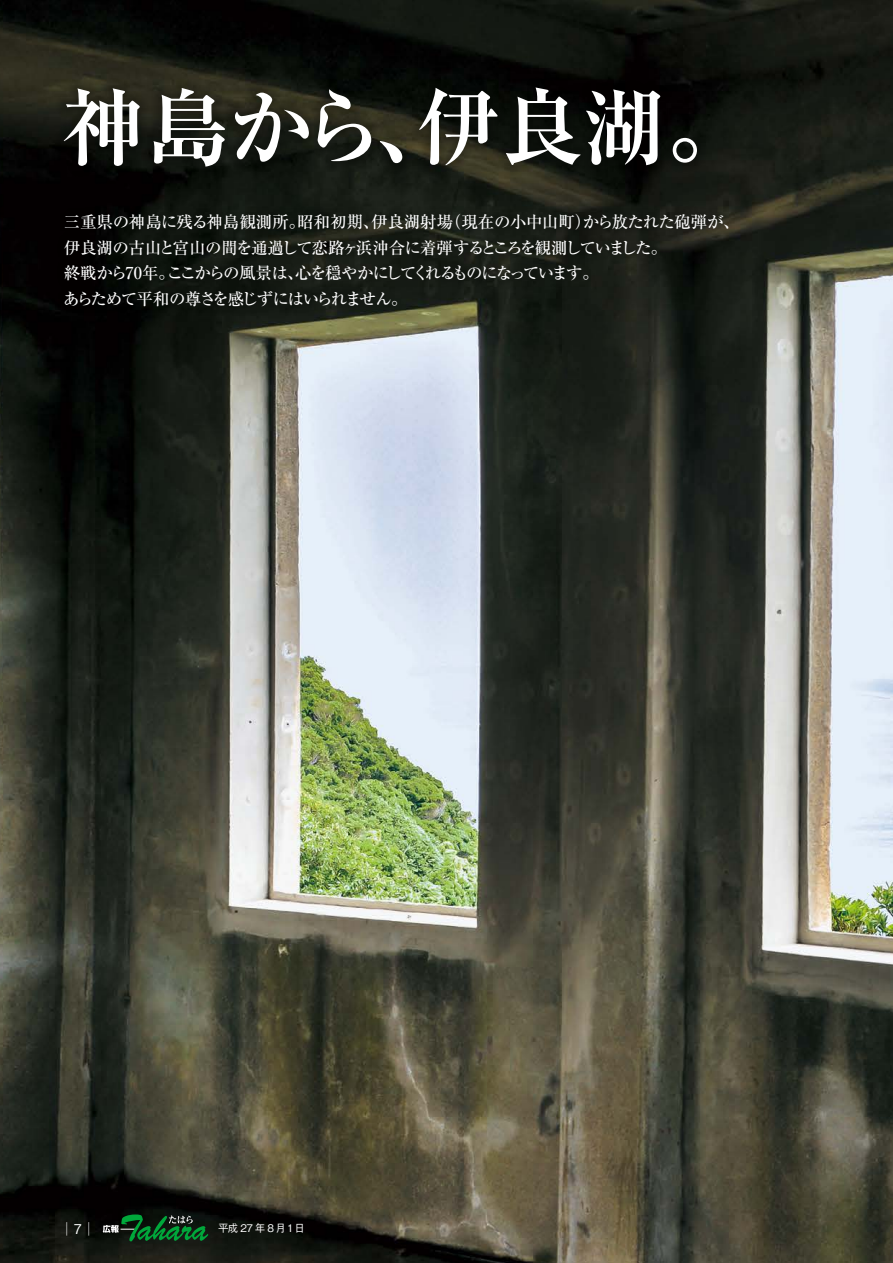
<style>
.page{position:relative;width:893px;height:1263px;background:#fff}
.page>*{position:absolute;margin:0;border:0;box-sizing:border-box;transform-origin:0 0}
.t1{font:700 84px "Ryumin Pro";letter-spacing:-.01em;color:#fff}
.t2{font:500 16.5px/25.5px "Ryumin Pro";letter-spacing:-.055em;color:#fff}
.t3{font:500 13.5px "Gothic BBB Pro";color:#fff}
.t4{font:500 10.5px "Gothic BBB Pro";letter-spacing:.12em;color:#fff}
</style>
<div class="page">
<img style="left:0;top:0;width:893px;height:1263px">
<div style="left:53px;top:77px;width:654px;height:100px;background:#000;opacity:.5"></div>
<div style="left:56px;top:206px;width:681px;height:110px;background:#000;opacity:.5"></div>
<svg style="left:103px;top:1214px;width:105px;height:27px;background:#154525"></svg>
<h1 class="t1" style="left:62px;top:61px;width:691px">神島から、伊良湖。</h1>
<p class="t2" style="left:63px;top:208px;width:678px">三重県の神島に残る神島観測所。昭和初期、伊良湖射場（現在の小中山町）から放たれた砲弾が、伊良湖の古山と宮山の間を通過して恋路ヶ浜沖合に着弾するところを観測していました。<br>終戦から70年。ここからの風景は、心を穏やかにしてくれるものになっています。<br>あらためて平和の尊さを感じずにはいられません。</p>
<p class="t3" style="left:63px;top:1218px;width:30px">│　 7 │</p>
<p class="t4" style="left:218px;top:1219px;width:88px">平成27年8月1日</p>
</div>
